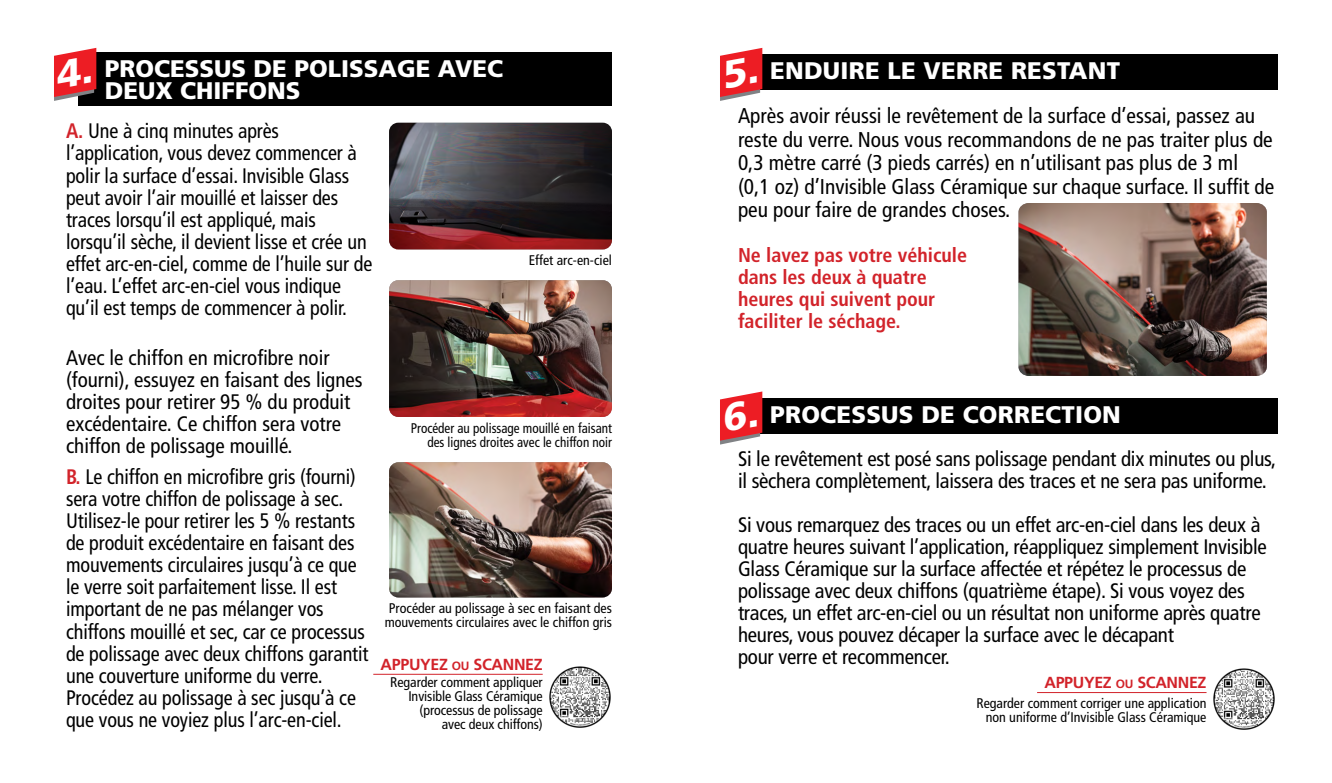
<style>
.page{position:relative;width:1332px;height:783px;background:#fff}
.page>*{position:absolute;margin:0;border:0;box-sizing:border-box;transform-origin:0 0}
.t1{font:900 24px "Frutiger LT Std";letter-spacing:.01em;color:#fff}
.t2{font:condensed 21.4px/23.4px "Frutiger LT Std";color:#000}
.t3{font:condensed 21px/22px "Frutiger LT Std";letter-spacing:-.005em;color:#000;scale:.96 1}
.t4{font:condensed 21px/22px "Frutiger LT Std";letter-spacing:-.005em;color:#000}
.t5{font:700 condensed 20px/22px "Frutiger LT Std";color:#d2232a}
.t6{font:700 16px "Frutiger LT Std";letter-spacing:-.02em;color:#d2232a}
.t7{font:condensed 14px/14px "Frutiger LT Std";color:#000;text-align:right}
.t8{font:condensed 14px/14px "Frutiger LT Std";color:#000;text-align:right;scale:.94 1}
.s1{font-weight:700;color:#d2232a}
.s2{font-size:12px}
</style>
<div class="page">
<img style="left:389px;top:123px;width:223px;height:126px">
<img style="left:389px;top:280px;width:223px;height:137px">
<img style="left:389px;top:462px;width:223px;height:136px">
<img style="left:549px;top:666px;width:62px;height:62px">
<div style="left:746px;top:54px;width:532px;height:36px;background:#000"></div>
<div style="left:746px;top:398px;width:532px;height:36px;background:#000"></div>
<img style="left:1018px;top:203px;width:249px;height:173px">
<img style="left:1213px;top:668px;width:62px;height:62px">
<div style="left:79px;top:52px;width:533px;height:53px;background:#000"></div>
<hr style="left:373px;top:674px;width:170px;height:1px;background:#d2232a">
<hr style="left:1037px;top:692px;width:170px;height:1px;background:#d2232a">
<svg style="left:720px;top:48px;width:42px;height:53px;background:#e8474c"></svg>
<svg style="left:720px;top:391px;width:42px;height:54px"></svg>
<svg style="left:54px;top:48px;width:42px;height:53px;background:#d9383e"></svg>
<p class="t1" style="left:105px;top:54px;width:400px">PROCESSUS DE POLISSAGE AVEC</p>
<p class="t1" style="left:105px;top:76px;width:197px">DEUX CHIFFONS</p>
<p class="t3" style="left:66px;top:120px;width:321px"><span class="s1">A.</span> Une à cinq minutes après l’application, vous devez commencer à polir la surface d’essai. Invisible Glass peut avoir l’air mouillé et laisser des traces lorsqu’il est appliqué, mais lorsqu’il sèche, il devient lisse et crée un effet arc-en-ciel, comme de l’huile sur de l’eau. L’effet arc-en-ciel vous indique qu’il est temps de commencer à polir.</p>
<p class="t4" style="left:66px;top:347px;width:298px">Avec le chiffon en microfibre noir (fourni), essuyez en faisant des lignes droites pour retirer 95 % du produit excédentaire. Ce chiffon sera votre chiffon de polissage mouillé.</p>
<p class="t3" style="left:66px;top:466px;width:317px"><span class="s1">B.</span> Le chiffon en microfibre gris (fourni) sera votre chiffon de polissage à sec.<br>Utilisez-le pour retirer les 5 % restants de produit excédentaire en faisant des mouvements circulaires jusqu’à ce que le verre soit parfaitement lisse. Il est important de ne pas mélanger vos chiffons mouillé et sec, car ce processus de polissage avec deux chiffons garantit une couverture uniforme du verre.<br>Procédez au polissage à sec jusqu’à ce que vous ne voyiez plus l’arc-en-ciel.</p>
<p class="t7" style="left:529px;top:254px;width:85px">Effet arc-en-ciel</p>
<p class="t8" style="left:411px;top:421px;width:216px">Procéder au polissage mouillé en faisant des lignes droites avec le chiffon noir</p>
<p class="t7" style="left:385px;top:601px;width:229px;text-align:center">Procéder au polissage à sec en faisant des mouvements circulaires avec le chiffon gris</p>
<p class="t6" style="left:381px;top:655px;width:164px">APPUYEZ <span class="s2">OU</span> SCANNEZ</p>
<p class="t7" style="left:390px;top:676px;width:154px">Regarder comment appliquer<br>Invisible Glass Céramique (processus de polissage<br>avec deux chiffons)</p>
<p class="t1" style="left:770px;top:57px;width:351px">ENDUIRE LE VERRE RESTANT</p>
<p class="t2" style="left:738px;top:104px;width:538px">Après avoir réussi le revêtement de la surface d’essai, passez au reste du verre. Nous vous recommandons de ne pas traiter plus de 0,3 mètre carré (3 pieds carrés) en n’utilisant pas plus de 3 ml (0,1 oz) d’Invisible Glass Céramique sur chaque surface. Il suffit de peu pour faire de grandes choses.</p>
<p class="t5" style="left:738px;top:244px;width:231px">Ne lavez pas votre véhicule dans les deux à quatre heures qui suivent pour faciliter le séchage.</p>
<p class="t1" style="left:770px;top:400px;width:352px">PROCESSUS DE CORRECTION</p>
<p class="t4" style="left:738px;top:448px;width:540px">Si le revêtement est posé sans polissage pendant dix minutes ou plus, il sèchera complètement, laissera des traces et ne sera pas uniforme.</p>
<p class="t4" style="left:738px;top:514px;width:530px">Si vous remarquez des traces ou un effet arc-en-ciel dans les deux à quatre heures suivant l’application, réappliquez simplement Invisible Glass Céramique sur la surface affectée et répétez le processus de polissage avec deux chiffons (quatrième étape). Si vous voyez des traces, un effet arc-en-ciel ou un résultat non uniforme après quatre heures, vous pouvez décaper la surface avec le décapant<br>pour verre et recommencer.</p>
<p class="t6" style="left:1044px;top:673px;width:164px">APPUYEZ <span class="s2">OU</span> SCANNEZ</p>
<p class="t7" style="left:976px;top:696px;width:232px">Regarder comment corriger une application non uniforme d’Invisible Glass Céramique</p>
</div>
